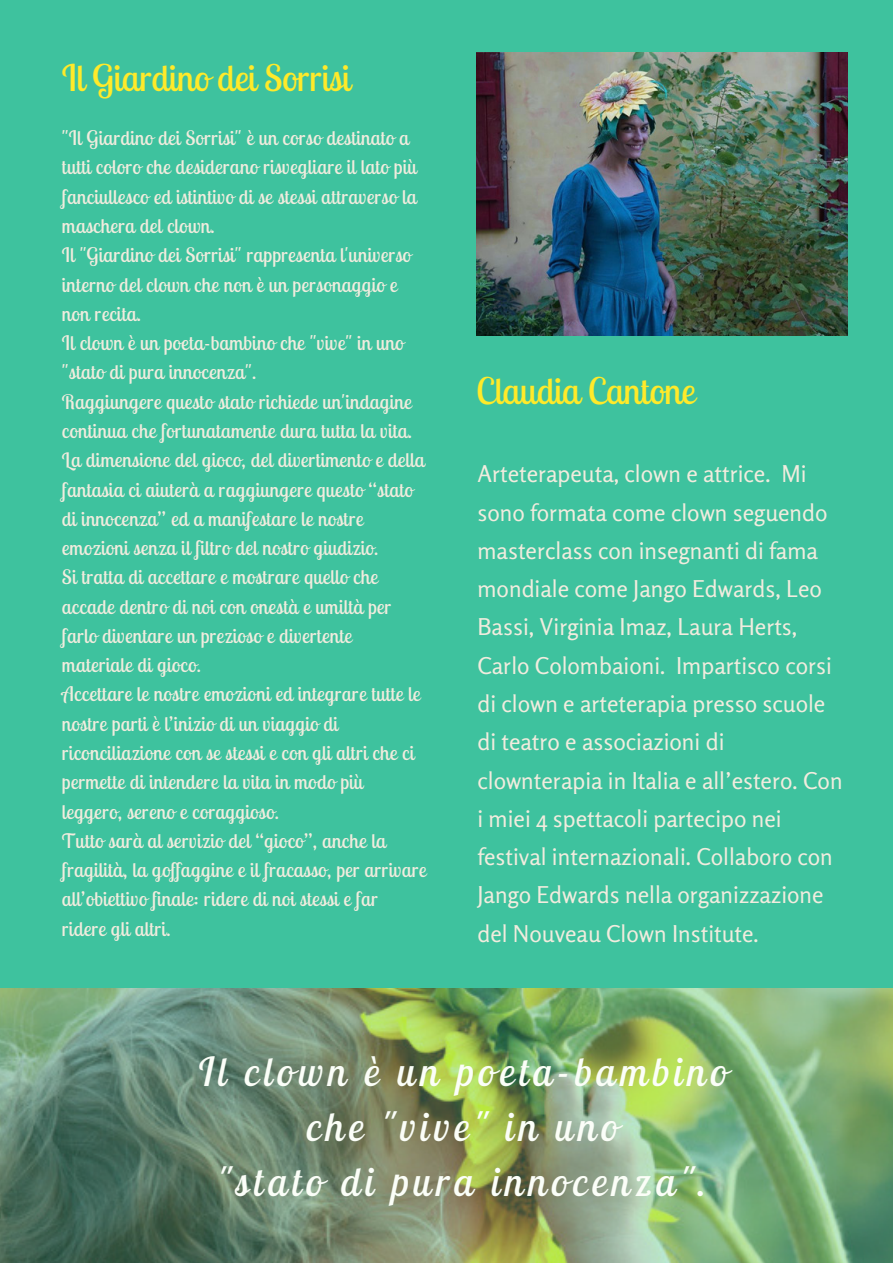
<style>
.page{position:relative;width:893px;height:1263px;background:#3ec29e}
.page>*{position:absolute;margin:0;border:0;box-sizing:border-box;transform-origin:0 0}
.t1{font:italic 39.75px/55.2px "Lobster Two";letter-spacing:.12em;color:#fbfef8;text-align:center}
.t2{font:36.45px "Lobster Two";color:#ffea2a}
.t3{font:23.25px/38.2px "Rosario";color:#f1ecde}
.t4{font:19.8px/29.2px "Lobster Two";letter-spacing:.02em;color:#f1ecde}
</style>
<div class="page">
<img style="left:476px;top:53px;width:372px;height:283px">
<img style="left:0;top:989px;width:893px;height:274px">
<h2 class="t2" style="left:62px;top:55px;width:290px">Il Giardino dei Sorrisi</h2>
<p class="t4" style="left:62px;top:123px;width:366px">"Il Giardino dei Sorrisi" è un corso destinato a tutti coloro che desiderano risvegliare il lato più fanciullesco ed istintivo di se stessi attraverso la maschera del clown.<br>Il "Giardino dei Sorrisi" rappresenta l'universo interno del clown che non è un personaggio e non recita.<br>Il clown è un poeta-bambino che "vive" in uno "stato di pura innocenza".<br>Raggiungere questo stato richiede un'indagine continua che fortunatamente dura tutta la vita.<br>La dimensione del gioco, del divertimento e della fantasia ci aiuterà a raggiungere questo “stato di innocenza” ed a manifestare le nostre emozioni senza il filtro del nostro giudizio.<br>Si tratta di accettare e mostrare quello che accade dentro di noi con onestà e umiltà per farlo diventare un prezioso e divertente materiale di gioco.<br>Accettare le nostre emozioni ed integrare tutte le nostre parti è l’inizio di un viaggio di riconciliazione con se stessi e con gli altri che ci permette di intendere la vita in modo più leggero, sereno e coraggioso.<br>Tutto sarà al servizio del “gioco”, anche la fragilità, la goffaggine e il fracasso, per arrivare all’obiettivo finale: ridere di noi stessi e far ridere gli altri.</p>
<h2 class="t2" style="left:476px;top:368px;width:220px">Claudia Cantone</h2>
<p class="t3" style="left:477px;top:454px;width:367px">Arteterapeuta, clown e attrice. Mi sono formata come clown seguendo masterclass con insegnanti di fama mondiale come Jango Edwards, Leo Bassi, Virginia Imaz, Laura Herts, Carlo Colombaioni. Impartisco corsi di clown e arteterapia presso scuole di teatro e associazioni di clownterapia in Italia e all’estero. Con i miei 4 spettacoli partecipo nei festival internazionali. Collaboro con Jango Edwards nella organizzazione del Nouveau Clown Institute.</p>
<h1 class="t1" style="left:197px;top:1043px;width:532px">Il clown è un poeta-bambino che "vive" in uno<br>"stato di pura innocenza".</h1>
</div>
